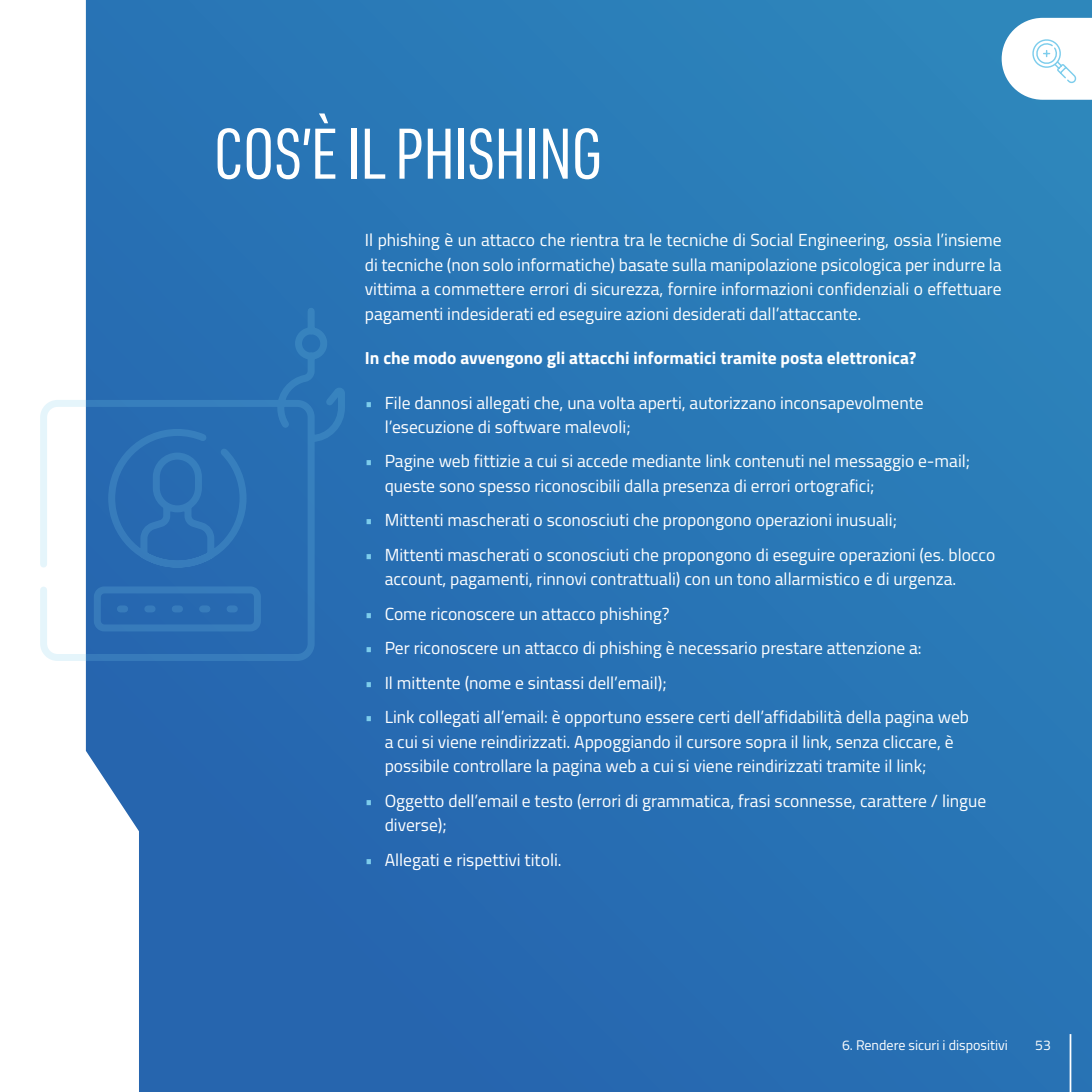
<style>
.page{position:relative;width:1092px;height:1092px;background:#fff}
.page>*{position:absolute;margin:0;border:0;box-sizing:border-box;transform-origin:0 0}
.t1{font:70px "URWDIN Cond";letter-spacing:-.02em;color:#fff}
.t2{font:17.5px/24.5px "Titillium Web";color:#fff}
.t3{font:700 17.5px "Titillium Web";color:#fff}
.t4{font:14px "Titillium Web";color:#fff}
.s1{color:#7dcdec}
</style>
<div class="page">
<div style="left:0;top:0;width:1091px;height:1091px;background:linear-gradient(to bottom,#2b80b9,#2669b0)"></div>
<svg style="left:1001px;top:18px;width:90px;height:82px"></svg>
<svg style="left:0;top:0;width:139px;height:1091px"></svg>
<svg style="left:38px;top:306px;width:309px;height:356px;background:#4a84be"></svg>
<hr style="left:1069px;top:1033px;width:2px;height:58px;background:#fff">
<h1 class="t1" style="left:213px;top:108px;width:390px">COS’È IL PHISHING</h1>
<p class="t2" style="left:365px;top:227px;width:638px;text-align:justify">Il phishing è un attacco che rientra tra le tecniche di Social Engineering, ossia l’insieme di tecniche (non solo informatiche) basate sulla manipolazione psicologica per indurre la vittima a commettere errori di sicurezza, fornire informazioni confidenziali o effettuare pagamenti indesiderati ed eseguire azioni desiderati dall’attaccante.</p>
<p class="t3" style="left:365px;top:344px;width:553px">In che modo avvengono gli attacchi informatici tramite posta elettronica?</p>
<p class="t2" style="left:384px;top:389px;width:540px;text-indent:-20px"><span class="s1">•</span> File dannosi allegati che, una volta aperti, autorizzano inconsapevolmente l’esecuzione di software malevoli;</p>
<p class="t2" style="left:384px;top:448px;width:587px;text-indent:-20px"><span class="s1">•</span> Pagine web fittizie a cui si accede mediante link contenuti nel messaggio e-mail; queste sono spesso riconoscibili dalla presenza di errori ortografici;</p>
<p class="t2" style="left:365px;top:507px;width:533px"><span class="s1">•</span> Mittenti mascherati o sconosciuti che propongono operazioni inusuali;</p>
<p class="t2" style="left:384px;top:541px;width:612px;text-indent:-20px"><span class="s1">•</span> Mittenti mascherati o sconosciuti che propongono di eseguire operazioni (es. blocco account, pagamenti, rinnovi contrattuali) con un tono allarmistico e di urgenza.</p>
<p class="t2" style="left:365px;top:600px;width:306px"><span class="s1">•</span> Come riconoscere un attacco phishing?</p>
<p class="t2" style="left:365px;top:635px;width:558px"><span class="s1">•</span> Per riconoscere un attacco di phishing è necessario prestare attenzione a:</p>
<p class="t2" style="left:365px;top:669px;width:303px"><span class="s1">•</span> Il mittente (nome e sintassi dell’email);</p>
<p class="t2" style="left:384px;top:704px;width:586px;text-indent:-20px"><span class="s1">•</span> Link collegati all’email: è opportuno essere certi dell’affidabilità della pagina web a cui si viene reindirizzati. Appoggiando il cursore sopra il link, senza cliccare, è possibile controllare la pagina web a cui si viene reindirizzati tramite il link;</p>
<p class="t2" style="left:384px;top:787px;width:603px;text-indent:-20px"><span class="s1">•</span> Oggetto dell’email e testo (errori di grammatica, frasi sconnesse, carattere / lingue diverse);</p>
<p class="t2" style="left:365px;top:846px;width:196px"><span class="s1">•</span> Allegati e rispettivi titoli.</p>
<p class="t4" style="left:842px;top:1034px;width:167px">6. Rendere sicuri i dispositivi</p>
<p class="t4" style="left:1035px;top:1034px;width:17px">53</p>
</div>
